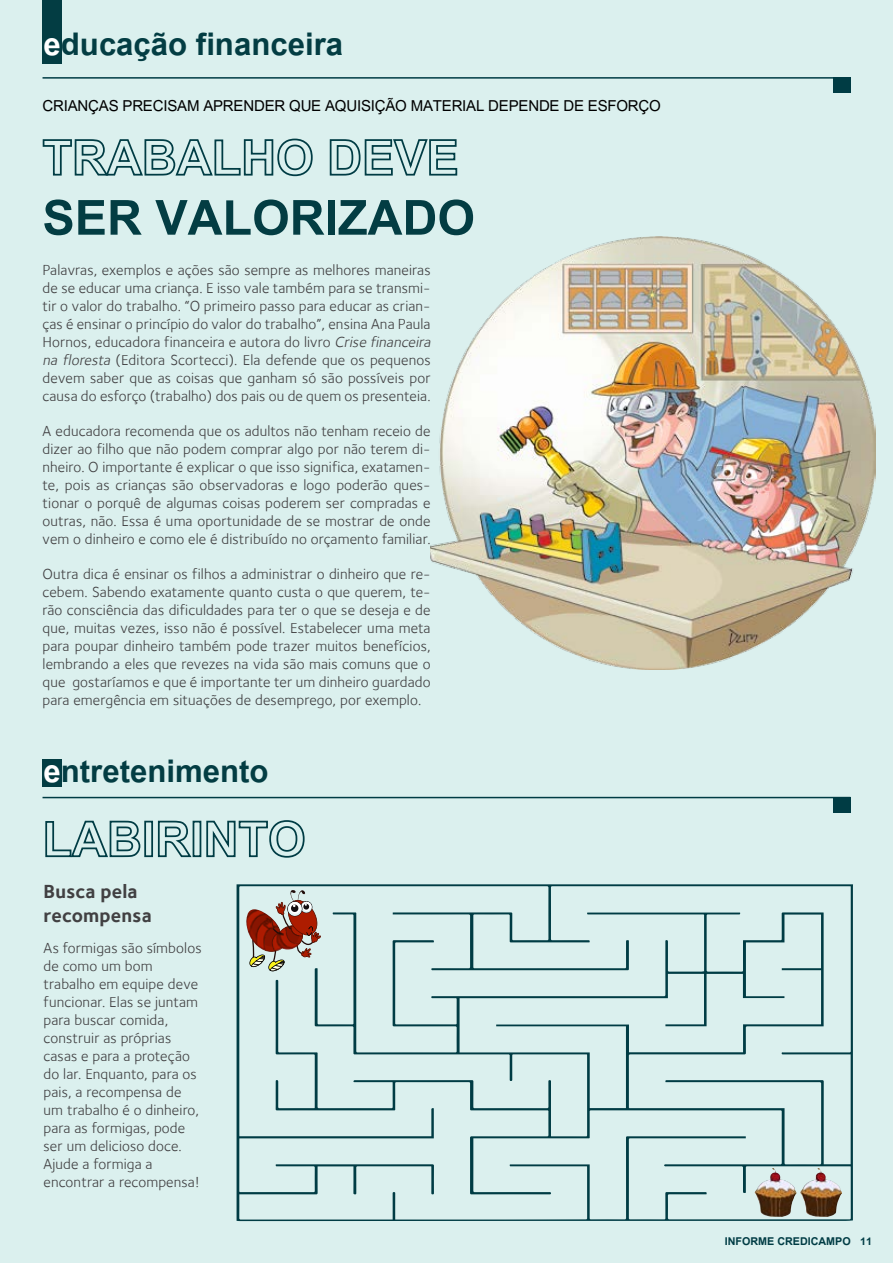
<style>
.page{position:relative;width:893px;height:1263px;background:#dbf0ee}
.page>*{position:absolute;margin:0;border:0;box-sizing:border-box;transform-origin:0 0}
.t1{font:700 67.5px "Utsaah";color:#033d43}
.t2{font:700 43.5px "Utsaah";color:#033d43}
.t3{font:21px "Utsaah";letter-spacing:-.01em;color:#000}
.t4{font:700 19.5px/23.4px "Foundry Sterling";letter-spacing:.01em;color:#414042}
.t5{font:15px/18px "Foundry Sterling";letter-spacing:.01em;color:#414042}
.t6{font:700 15px "Utsaah";color:#003c44}
.s1{color:#fff}
.s2{font-style:italic}
</style>
<div class="page">
<img style="left:431px;top:236px;width:444px;height:434px">
<hr style="left:43px;top:77px;width:807px;height:2px;background:#003c44">
<div style="left:833px;top:77px;width:17px;height:16px;background:#003c44"></div>
<div style="left:43px;top:0;width:19px;height:64px;background:#033d43"></div>
<svg style="left:42px;top:138px;width:271px;height:39px"></svg>
<svg style="left:329px;top:139px;width:129px;height:37px"></svg>
<hr style="left:43px;top:797px;width:807px;height:1px;background:#003c44">
<div style="left:833px;top:797px;width:17px;height:15px;background:#003c44"></div>
<div style="left:43px;top:759px;width:19px;height:28px;background:#033d43"></div>
<svg style="left:45px;top:820px;width:96px;height:38px"></svg>
<div style="left:144px;top:821px;width:9px;height:36px;border:2px solid #003c44"></div>
<svg style="left:157px;top:820px;width:36px;height:38px"></svg>
<div style="left:193px;top:821px;width:8px;height:36px;border:2px solid #003c44"></div>
<svg style="left:206px;top:820px;width:99px;height:38px"></svg>
<svg style="left:237px;top:884px;width:616px;height:337px"></svg>
<img style="left:773px;top:1169px;width:69px;height:48px">
<img style="left:246px;top:909px;width:54px;height:42px">
<h2 class="t2" style="left:44px;top:22px;width:301px"><span class="s1">e</span>ducação financeira</h2>
<h3 class="t3" style="left:43px;top:96px;width:620px">Crianças precisam aprender que aquisição material depende de esforço</h3>
<h1 class="t1" style="left:43px;top:185px;width:434px">ser valorizado</h1>
<p class="t5" style="left:43px;top:261px;width:393px">Palavras, exemplos e ações são sempre as melhores maneiras de se educar uma criança. E isso vale também para se transmi&shy;tir o valor do trabalho. “O primeiro passo para educar as crian&shy;ças é ensinar o princípio do valor do trabalho”, ensina Ana Paula Hornos, educadora financeira e autora do livro <span class="s2">Crise financeira na floresta</span> (Editora Scortecci). Ela defende que os pequenos devem saber que as coisas que ganham só são possíveis por causa do esforço (trabalho) dos pais ou de quem os presenteia.</p>
<p class="t5" style="left:43px;top:422px;width:390px;text-align:justify">A educadora recomenda que os adultos não tenham receio de dizer ao filho que não podem comprar algo por não terem di&shy;nheiro. O importante é explicar o que isso significa, exatamen&shy;te, pois as crianças são observadoras e logo poderão ques&shy;tionar o porquê de algumas coisas poderem ser compradas e outras, não. Essa é uma oportunidade de se mostrar de onde vem o dinheiro e como ele é distribuído no orçamento familiar.</p>
<p class="t5" style="left:43px;top:565px;width:390px;text-align:justify">Outra dica é ensinar os filhos a administrar o dinheiro que re&shy;cebem. Sabendo exatamente quanto custa o que querem, te&shy;rão consciência das dificuldades para ter o que se deseja e de que, muitas vezes, isso não é possível. Estabelecer uma meta para poupar dinheiro também pode trazer muitos benefícios, lembrando a eles que revezes na vida são mais comuns que o que gostaríamos e que é importante ter um dinheiro guardado para emergência em situações de desemprego, por exemplo.</p>
<h2 class="t2" style="left:44px;top:750px;width:227px"><span class="s1">e</span>ntretenimento</h2>
<h3 class="t4" style="left:44px;top:880px;width:110px">Busca pela recompensa</h3>
<p class="t5" style="left:44px;top:938px;width:160px">As formigas são símbolos de como um bom trabalho em equipe deve funcionar. Elas se juntam para buscar comida, construir as próprias casas e para a proteção do lar. Enquanto, para os pais, a recompensa de um trabalho é o dinheiro, para as formigas, pode ser um delicioso doce.<br>Ajude a formiga a encontrar a recompensa!</p>
<p class="t6" style="left:725px;top:1234px;width:8px">INFO</p>
<p class="t6" style="left:750px;top:1234px;width:51px">RMe CREDICAM</p>
<p class="t6" style="left:835px;top:1234px;width:38px">PO 11</p>
</div>
